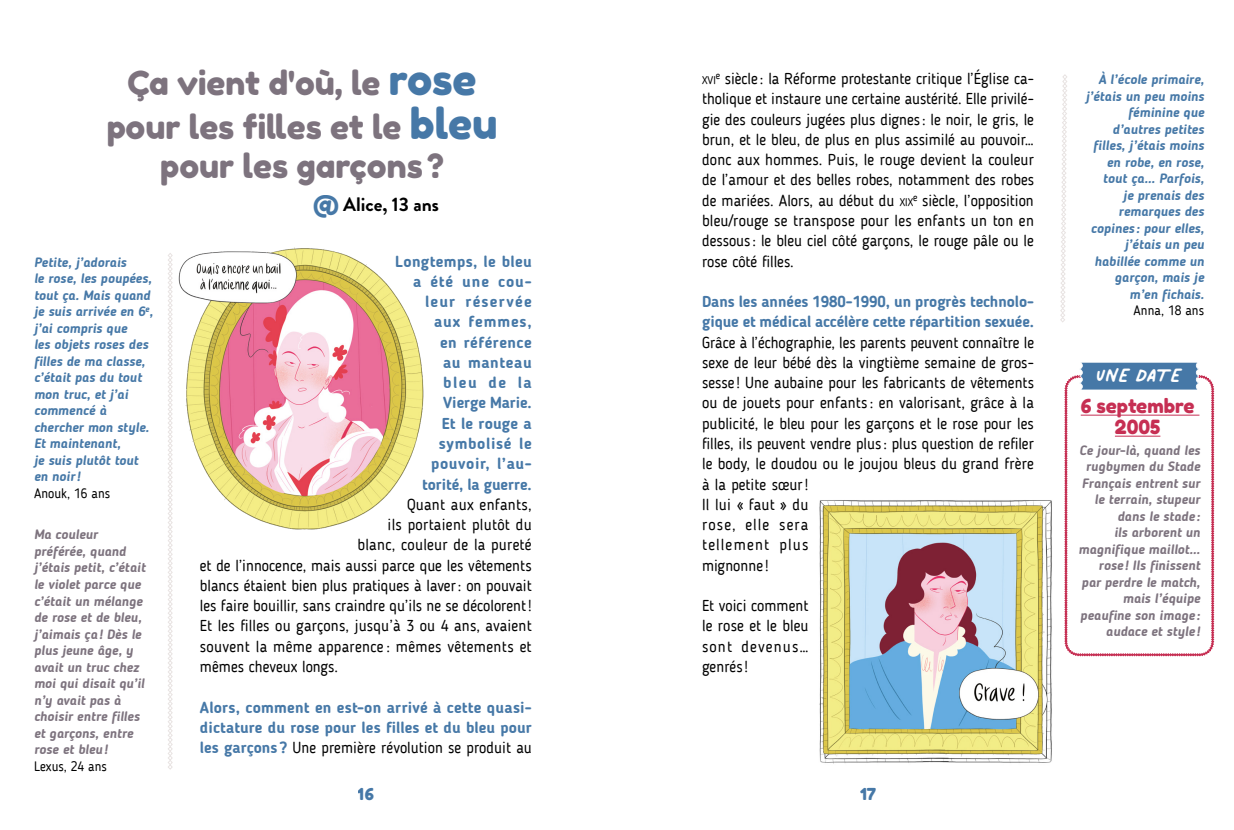
<style>
.page{position:relative;width:1234px;height:830px;background:#fff}
.page>*{position:absolute;margin:0;border:0;box-sizing:border-box;transform-origin:0 0}
.t1{font:39px "Palmer Lake Print";letter-spacing:-.02em;color:#fff}
.t2{font:33px/43.5px "Fredoka One";color:#7d737e;text-align:center}
.t3{font:19.5px/21px "Fredoka One";color:#c62f53;text-align:center}
.t4{font:700 19.5px "Brandon Grotesque";color:#000}
.t5{font:16.5px "Fredoka One";color:#4678a7}
.t6{font:15.75px/20.2px "Blogger Sans";color:#000;text-align:justify}
.t7{font:700 15.75px/20.2px "Blogger Sans";letter-spacing:.005em;color:#4678a7;text-align:justify}
.t8{font:700 15.75px/20.2px "Blogger Sans";letter-spacing:.035em;color:#4678a7;text-align:right}
.t9{font:italic 700 13.5px/16.5px "Blogger Sans";color:#4678a7}
.t10{font:italic 700 13.5px/16.5px "Blogger Sans";color:#7d737e}
.t11{font:13.5px "Blogger Sans";color:#000}
.s1{font-size:42px;color:#4678a7}
.s2{font-family:"Fredoka One";font-weight:400;font-size:28.5px;color:#4678a7}
.s3{font-weight:400;color:#000}
.s4{font-size:10.95px}
</style>
<div class="page">
<svg style="left:168px;top:253px;width:5px;height:516px"></svg>
<svg style="left:1060px;top:74px;width:7px;height:248px"></svg>
<img style="left:178px;top:247px;width:246px;height:283px">
<img style="left:819px;top:500px;width:233px;height:264px">
<svg style="left:1064px;top:362px;width:149px;height:293px"></svg>
<h2 class="t2" style="left:106px;top:61px;width:392px">Ça vient d'où, le <span class="s1">rose </span>pour les filles et le <span class="s1">bleu</span></h2>
<h2 class="t2" style="left:160px;top:144px;width:285px">pour les garçons?</h2>
<p class="t9" style="left:34px;top:253px;width:120px">Petite, j’adorais<br>le rose, les poupées, tout ça. Mais quand je suis arrivée en 6<sup>e</sup>, j’ai compris que<br>les objets roses des filles de ma classe, c’était pas du tout mon truc, et j’ai commencé à chercher mon style.<br>Et maintenant,<br>je suis plutôt tout en noir!</p>
<p class="t11" style="left:34px;top:486px;width:78px">Anouk, 16 ans</p>
<p class="t10" style="left:34px;top:526px;width:113px">Ma couleur préférée, quand j’étais petit, c’était le violet parce que c’était un mélange de rose et de bleu, j’aimais ça! Dès le plus jeune âge, y avait un truc chez moi qui disait qu’il n’y avait pas à choisir entre filles et garçons, entre rose et bleu!</p>
<p class="t11" style="left:34px;top:759px;width:74px">Lexus, 24 ans</p>
<p class="t4" style="left:313px;top:191px;width:127px"><span class="s2">@</span> Alice, 13 ans</p>
<p class="t8" style="left:395px;top:251px;width:138px">Longtemps, le bleu a été une cou&shy;leur réservée aux femmes,<br>en référence<br>au manteau<br>bleu de la<br>Vierge Marie.<br>Et le rouge a symbolisé le pouvoir, l’au&shy;torité, la guerre.</p>
<p class="t6" style="left:407px;top:494px;width:126px">Quant aux enfants,</p>
<p class="t6" style="left:387px;top:515px;width:145px">ils portaient plutôt du</p>
<p class="t6" style="left:357px;top:535px;width:176px">blanc, couleur de la pureté</p>
<p class="t6" style="left:200px;top:555px;width:333px">et de l’innocence, mais aussi parce que les vêtements</p>
<p class="t6" style="left:200px;top:575px;width:333px">blancs étaient bien plus pratiques à laver: on pouvait</p>
<p class="t6" style="left:200px;top:596px;width:333px">les faire bouillir, sans craindre qu’ils ne se décolorent!</p>
<p class="t6" style="left:200px;top:616px;width:333px">Et les filles ou garçons, jusqu’à 3 ou 4 ans, avaient</p>
<p class="t6" style="left:200px;top:636px;width:333px">souvent la même apparence : mêmes vêtements et</p>
<p class="t6" style="left:200px;top:656px;width:139px">mêmes cheveux longs.</p>
<p class="t7" style="left:200px;top:697px;width:333px">Alors, comment en est-on arrivé à cette quasi&shy;dictature du rose pour les filles et du bleu pour les garçons ? <span class="s3">Une première révolution se produit au</span></p>
<p class="t6" style="left:702px;top:69px;width:333px"><span class="s4">XVI</span><sup>e</sup> siècle : la Réforme protestante critique l’Église ca&shy;tholique et instaure une certaine austérité. Elle privilé&shy;gie des couleurs jugées plus dignes : le noir, le gris, le brun, et le bleu, de plus en plus assimilé au pouvoir… donc aux hommes. Puis, le rouge devient la couleur de l’amour et des belles robes, notamment des robes de mariées. Alors, au début du <span class="s4">XIX</span><sup>e</sup> siècle, l’opposition bleu/rouge se transpose pour les enfants un ton en dessous : le bleu ciel côté garçons, le rouge pâle ou le rose côté filles.</p>
<p class="t7" style="left:702px;top:292px;width:333px">Dans les années 1980-1990, un progrès technolo&shy;gique et médical accélère cette répartition sexuée.</p>
<p class="t6" style="left:702px;top:332px;width:333px;text-align:left">Grâce à l’échographie, les parents peuvent connaître le sexe de leur bébé dès la vingtième semaine de gros&shy;sesse ! Une aubaine pour les fabricants de vêtements ou de jouets pour enfants : en valorisant, grâce à la publicité, le bleu pour les garçons et le rose pour les filles, ils peuvent vendre plus : plus question de refiler le body, le doudou ou le joujou bleus du grand frère à la petite sœur!<br>Il lui « faut » du<br>rose, elle sera<br>tellement plus<br>mignonne!</p>
<p class="t6" style="left:702px;top:596px;width:108px">Et voici comment le rose et le bleu sont devenus… genrés!</p>
<p class="t5" style="left:358px;top:783px;width:17px">16</p>
<p class="t5" style="left:859px;top:783px;width:17px">17</p>
<p class="t9" style="left:1085px;top:71px;width:120px;text-align:right">À l’école primaire, j’étais un peu moins féminine que d’autres petites filles, j’étais moins en robe, en rose, tout ça… Parfois,<br>je prenais des remarques des copines : pour elles, j’étais un peu habillée comme un garçon, mais je m’en fichais.</p>
<p class="t11" style="left:1133px;top:304px;width:72px">Anna, 18 ans</p>
<h1 class="t1" style="left:1096px;top:354px;width:86px">UNE DATE</h1>
<p class="t3" style="left:1080px;top:395px;width:115px">6 septembre<br>2005</p>
<p class="t10" style="left:1078px;top:441px;width:123px;text-align:right">Ce jour-là, quand les rugbymen du Stade<br>Français entrent sur le terrain, stupeur dans le stade :<br>ils arborent un magnifique maillot… rose ! Ils finissent par perdre le match, mais l’équipe peaufine son image : audace et style!</p>
</div>
